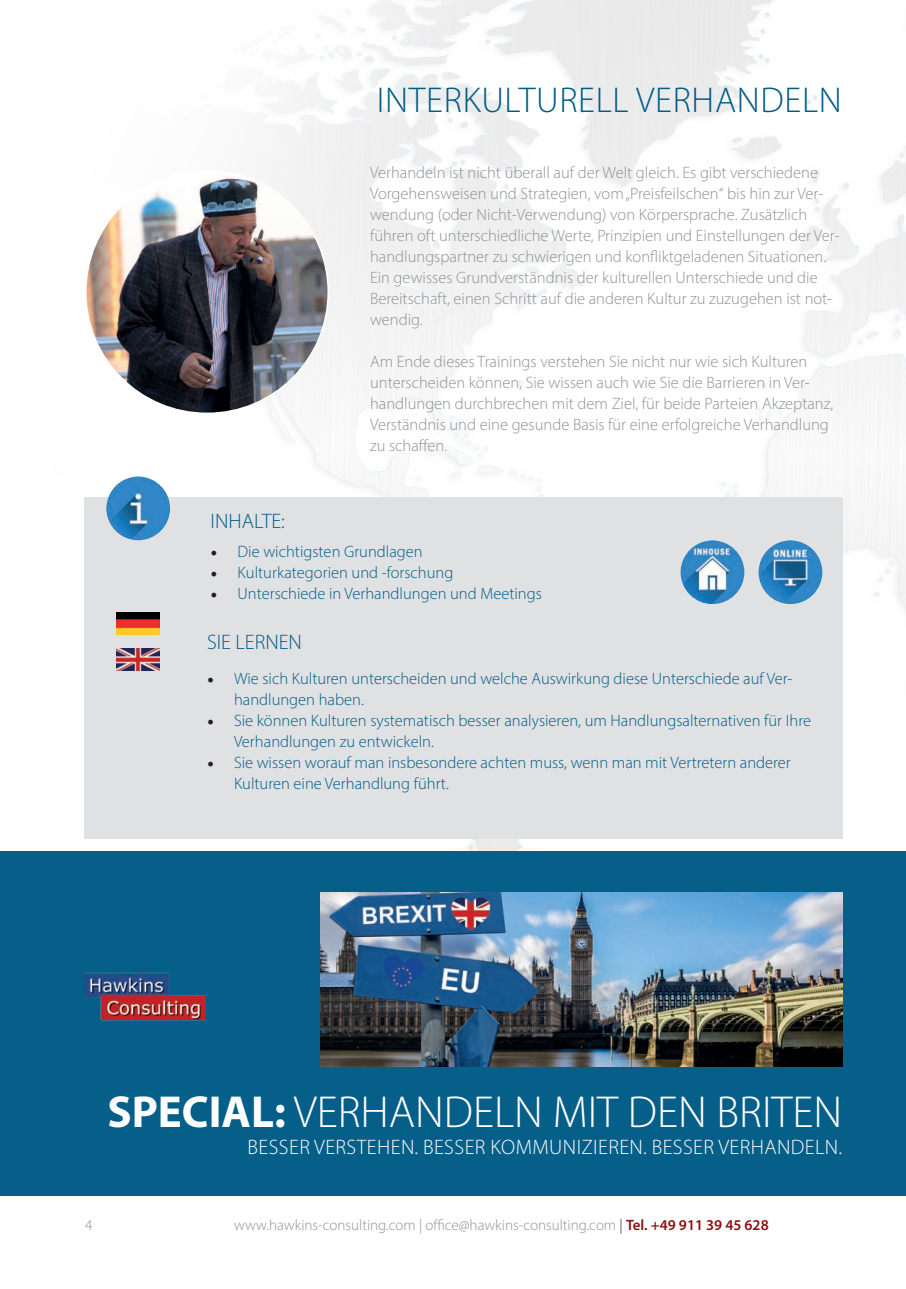
<style>
.page{position:relative;width:906px;height:1289px;background:#fff}
.page>*{position:absolute;margin:0;border:0;box-sizing:border-box;transform-origin:0 0}
.t1{font:300 45px "Myriad Pro";color:#fff}
.t2{font:300 36px "Myriad Pro";letter-spacing:.02em;color:#005c87}
.t3{font:300 21px "Myriad Pro";letter-spacing:.02em;color:#fff}
.t4{font:300 21px "Myriad Pro";color:#005c87}
.t5{font:300 16.5px/21px "Myriad Pro";color:#8f9194}
.t6{font:300 16.5px/21px "Myriad Pro";color:#005c87}
.t7{font:300 15px "Myriad Pro";color:#8f9194}
.s1{font-family:"Minion Pro";font-weight:400;font-size:18px;color:#231f20}
.s2{font-weight:700}
.s3{color:#231f20}
.s4{font-weight:600;color:#8d0e11}
</style>
<div class="page">
<img style="left:84px;top:0;width:822px;height:850px">
<div style="left:84px;top:497px;width:758px;height:341px;background:#e0e1e3"></div>
<div style="left:0;top:850px;width:906px;height:345px;background:#005c87"></div>
<img style="left:84px;top:972px;width:121px;height:48px">
<img style="left:86px;top:171px;width:242px;height:242px;border-radius:121px">
<img style="left:106px;top:476px;width:64px;height:64px;border-radius:32px">
<img style="left:321px;top:892px;width:521px;height:173px">
<img style="left:680px;top:540px;width:64px;height:64px;border-radius:32px">
<img style="left:758px;top:540px;width:64px;height:64px;border-radius:32px">
<img style="left:117px;top:613px;width:42px;height:21px">
<img style="left:117px;top:649px;width:42px;height:21px">
<p class="t2" style="left:377px;top:78px;width:466px">INTERKULTURELL VERHANDELN</p>
<p class="t5" style="left:370px;top:162px;width:471px">Verhandeln ist nicht überall auf der Welt gleich. Es gibt verschiedene Vorgehensweisen und Strategien, vom „Preisfeilschen“ bis hin zur Ver&shy;wendung (oder Nicht-Verwendung) von Körpersprache. Zusätzlich führen oft unterschiedliche Werte, Prinzipien und Einstellungen der Ver&shy;handlungspartner zu schwierigen und konfliktgeladenen Situationen.<br>Ein gewisses Grundverständnis der kulturellen Unterschiede und die Bereitschaft, einen Schritt auf die anderen Kultur zu zuzugehen ist not&shy;wendig.</p>
<p class="t5" style="left:370px;top:351px;width:465px">Am Ende dieses Trainings verstehen Sie nicht nur wie sich Kulturen unterscheiden können, Sie wissen auch wie Sie die Barrieren in Ver&shy;handlungen durchbrechen mit dem Ziel, für beide Parteien Akzeptanz, Verständnis und eine gesunde Basis für eine erfolgreiche Verhandlung zu schaffen.</p>
<p class="t4" style="left:211px;top:508px;width:76px">INHALTE:</p>
<p class="t6" style="left:211px;top:541px;width:213px"><span class="s1">•</span> Die wichtigsten Grundlagen</p>
<p class="t6" style="left:211px;top:562px;width:244px"><span class="s1">•</span> Kulturkategorien und -forschung</p>
<p class="t6" style="left:211px;top:583px;width:333px"><span class="s1">•</span> Unterschiede in Verhandlungen und Meetings</p>
<p class="t4" style="left:207px;top:629px;width:96px">SIE LERNEN</p>
<p class="t6" style="left:234px;top:668px;width:560px;text-indent:-27px"><span class="s1">•</span> Wie sich Kulturen unterscheiden und welche Auswirkung diese Unterschiede auf Ver&shy;handlungen haben.</p>
<p class="t6" style="left:234px;top:710px;width:578px;text-indent:-27px"><span class="s1">•</span> Sie können Kulturen systematisch besser analysieren, um Handlungsalternativen für Ihre<br>Verhandlungen zu entwickeln.</p>
<p class="t6" style="left:234px;top:752px;width:558px;text-indent:-27px"><span class="s1">•</span> Sie wissen worauf man insbesondere achten muss, wenn man mit Vertretern anderer<br>Kulturen eine Verhandlung führt.</p>
<p class="t1" style="left:107px;top:1084px;width:736px"><span class="s2">SPECIAL:</span> VERHANDELN MIT DEN BRITEN</p>
<p class="t3" style="left:247px;top:1134px;width:596px">BESSER VERSTEHEN. BESSER KOMMUNIZIEREN. BESSER VERHANDELN.</p>
<p class="t7" style="left:85px;top:1216px;width:9px">4</p>
<p class="t7" style="left:234px;top:1216px;width:536px">www.hawkins-consulting.com | office@hawkins-consulting.com <span class="s3">|</span> <span class="s4">Tel. +49 911 39 45 628</span></p>
</div>
